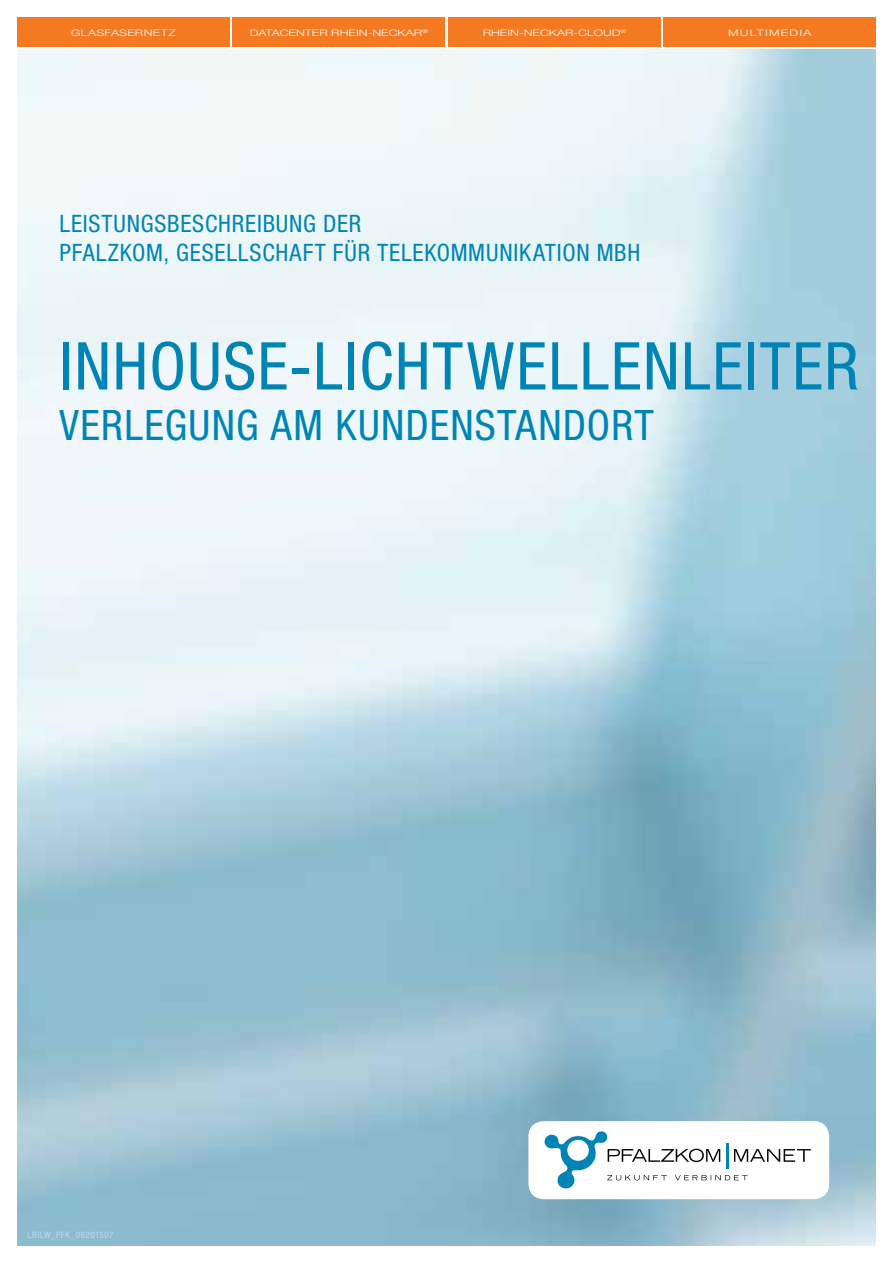
<style>
.page{position:relative;width:893px;height:1263px;background:#fff}
.page>*{position:absolute;margin:0;border:0;box-sizing:border-box;transform-origin:0 0}
.t1{font:condensed 66px "Helvetica Neue LT Std";letter-spacing:.03em;color:#0084b6}
.t2{font:condensed 42px "Helvetica Neue LT Std";color:#0084b6}
.t3{font:condensed 24px/28.8px "Helvetica Neue LT Std";letter-spacing:.03em;color:#0084b6}
.t4{font:300 9px "Helvetica Neue LT Std";color:#fff;scale:1.4 1}
.t5{font:condensed 9px "Helvetica Neue LT Std";letter-spacing:.055em;color:#bbdced}
.t6{font:300 9px "Helvetica Neue LT Std";letter-spacing:.02em;color:#fff;scale:1.4 1}
.t7{font:300 9px "Helvetica Neue LT Std";letter-spacing:.1em;color:#fff;scale:1.4 1}
</style>
<div class="page">
<svg style="left:544px;top:1131px;width:267px;height:58px"></svg>
<div style="left:17px;top:17px;width:213px;height:30px;background:#f47920"></div>
<div style="left:233px;top:17px;width:212px;height:30px;background:#f47920"></div>
<div style="left:448px;top:17px;width:213px;height:30px;background:#f47920"></div>
<div style="left:664px;top:17px;width:212px;height:30px;background:#f47920"></div>
<p class="t6" style="left:71px;top:27px;width:76px">GLASFASERNETZ</p>
<p class="t4" style="left:250px;top:27px;width:129px">DATACENTER RHEIN-NECKAR<sup>®</sup></p>
<p class="t4" style="left:483px;top:27px;width:104px">RHEIN-NECKAR-CLOUD<sup>®</sup></p>
<p class="t7" style="left:728px;top:27px;width:61px">MULTIMEDIA</p>
<p class="t3" style="left:60px;top:209px;width:579px">LEISTUNGSBESCHREIBUNG DER<br>PFALZKOM, GESELLSCHAFT FÜR TELEKOMMUNIKATION MBH</p>
<h1 class="t1" style="left:60px;top:328px;width:33px">INHOUSE</h1>
<h1 class="t1" style="left:289px;top:328px;width:86px">-LICHT</h1>
<h1 class="t1" style="left:467px;top:328px;width:276px">WELLEN-LEITER</h1>
<h2 class="t2" style="left:60px;top:401px;width:108px">VERLEGUNG</h2>
<h2 class="t2" style="left:271px;top:401px;width:111px">AM KUNDENSTANDORT</h2>
<p class="t5" style="left:28px;top:1229px;width:87px">LBILW_PFK_06201507</p>
</div>
